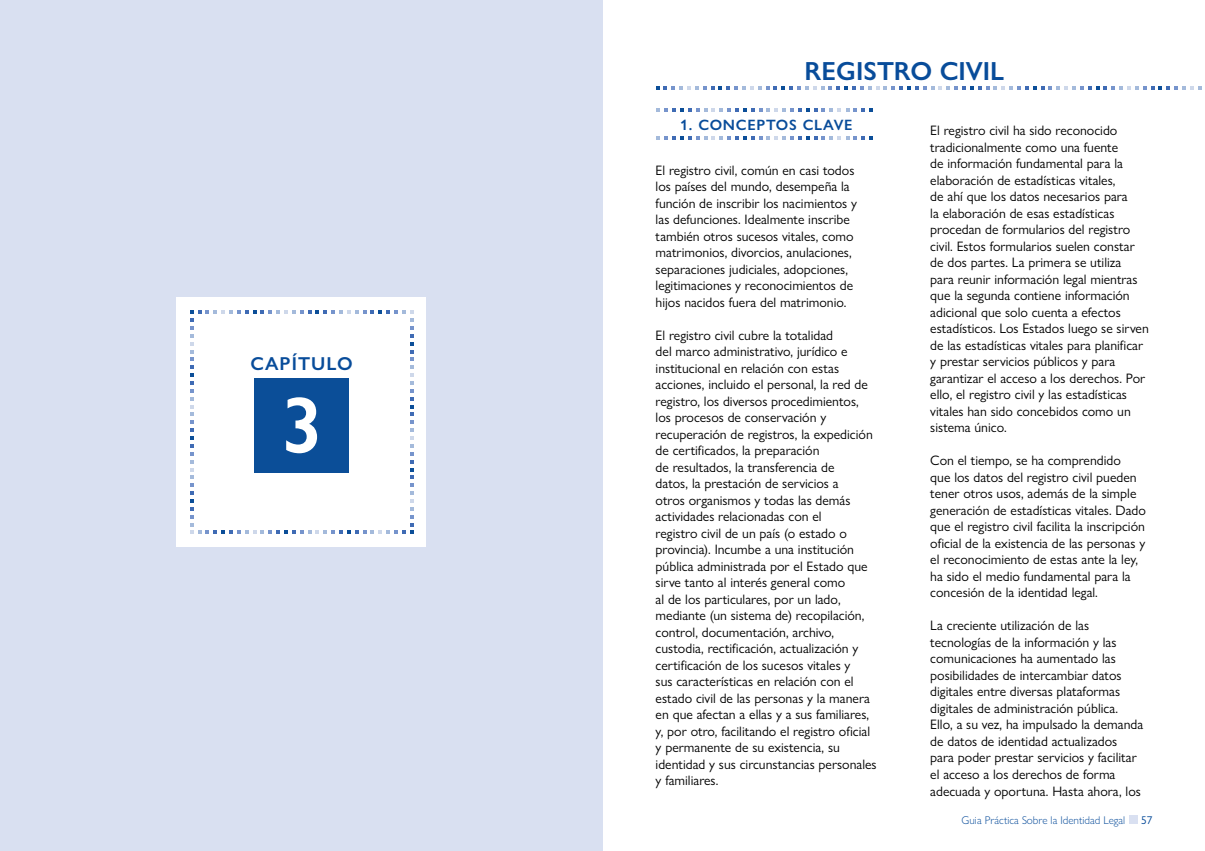
<style>
.page{position:relative;width:1205px;height:851px;background:#fff}
.page>*{position:absolute;margin:0;border:0;box-sizing:border-box;transform-origin:0 0}
.t1{font:600 26.25px "Gill Sans Nova";color:#084c9a}
.t2{font:600 18.75px "Gill Sans Nova";letter-spacing:.06em;color:#084c9a}
.t3{font:600 15px "Gill Sans Nova";letter-spacing:.05em;color:#084c9a}
.t4{font:13.75px/16.5px "Gill Sans Nova";color:#000}
.t5{font:300 11.25px "Gill Sans Nova";color:#084c9a}
.t6{font:11.25px "Gill Sans Nova";color:#084c9a}
</style>
<div class="page">
<div style="left:1129px;top:815px;width:8px;height:8px;background:#d9e0f1"></div>
<hr style="left:602px;top:0;width:1px;height:850px;background:#8e9092">
<div style="left:0;top:0;width:602px;height:850px;background:#d9e0f1"></div>
<div style="left:177px;top:297px;width:249px;height:250px;background:#fff"></div>
<svg style="left:190px;top:310px;width:224px;height:224px"></svg>
<svg style="left:656px;top:86px;width:545px;height:4px"></svg>
<svg style="left:656px;top:136px;width:217px;height:4px"></svg>
<svg style="left:656px;top:108px;width:217px;height:4px"></svg>
<h2 class="t2" style="left:250px;top:352px;width:104px">CAPÍTULO</h2>
<h1 class="t1" style="left:804px;top:55px;width:201px">REGISTRO CIVIL</h1>
<p class="t3" style="left:680px;top:115px;width:174px">1. CONCEPTOS CLAVE</p>
<p class="t4" style="left:656px;top:161px;width:203px">El registro civil, común en casi todos los países del mundo, desempeña la función de inscribir los nacimientos y las defunciones. Idealmente inscribe también otros sucesos vitales, como matrimonios, divorcios, anulaciones, separaciones judiciales, adopciones, legitimaciones y reconocimientos de hijos nacidos fuera del matrimonio.</p>
<p class="t4" style="left:656px;top:326px;width:222px">El registro civil cubre la totalidad<br>del marco administrativo, jurídico e institucional en relación con estas acciones, incluido el personal, la red de registro, los diversos procedimientos, los procesos de conservación y recuperación de registros, la expedición de certificados, la preparación<br>de resultados, la transferencia de<br>datos, la prestación de servicios a<br>otros organismos y todas las demás actividades relacionadas con el<br>registro civil de un país (o estado o provincia). Incumbe a una institución pública administrada por el Estado que sirve tanto al interés general como<br>al de los particulares, por un lado, mediante (un sistema de) recopilación, control, documentación, archivo, custodia, rectificación, actualización y certificación de los sucesos vitales y<br>sus características en relación con el estado civil de las personas y la manera en que afectan a ellas y a sus familiares, y, por otro, facilitando el registro oficial y permanente de su existencia, su identidad y sus circunstancias personales y familiares.</p>
<p class="t4" style="left:930px;top:122px;width:220px">El registro civil ha sido reconocido tradicionalmente como una fuente<br>de información fundamental para la elaboración de estadísticas vitales,<br>de ahí que los datos necesarios para<br>la elaboración de esas estadísticas procedan de formularios del registro civil. Estos formularios suelen constar de dos partes. La primera se utiliza<br>para reunir información legal mientras que la segunda contiene información adicional que solo cuenta a efectos estadísticos. Los Estados luego se sirven de las estadísticas vitales para planificar y prestar servicios públicos y para garantizar el acceso a los derechos. Por ello, el registro civil y las estadísticas vitales han sido concebidos como un sistema único.</p>
<p class="t4" style="left:930px;top:452px;width:217px">Con el tiempo, se ha comprendido<br>que los datos del registro civil pueden tener otros usos, además de la simple generación de estadísticas vitales. Dado que el registro civil facilita la inscripción oficial de la existencia de las personas y el reconocimiento de estas ante la ley, ha sido el medio fundamental para la concesión de la identidad legal.</p>
<p class="t4" style="left:930px;top:617px;width:214px">La creciente utilización de las tecnologías de la información y las comunicaciones ha aumentado las posibilidades de intercambiar datos digitales entre diversas plataformas digitales de administración pública.<br>Ello, a su vez, ha impulsado la demanda de datos de identidad actualizados para poder prestar servicios y facilitar el acceso a los derechos de forma adecuada y oportuna. Hasta ahora, los</p>
<p class="t5" style="left:961px;top:812px;width:165px">Guia Práctica Sobre la Identidad Legal</p>
<p class="t6" style="left:1141px;top:812px;width:13px">57</p>
</div>
